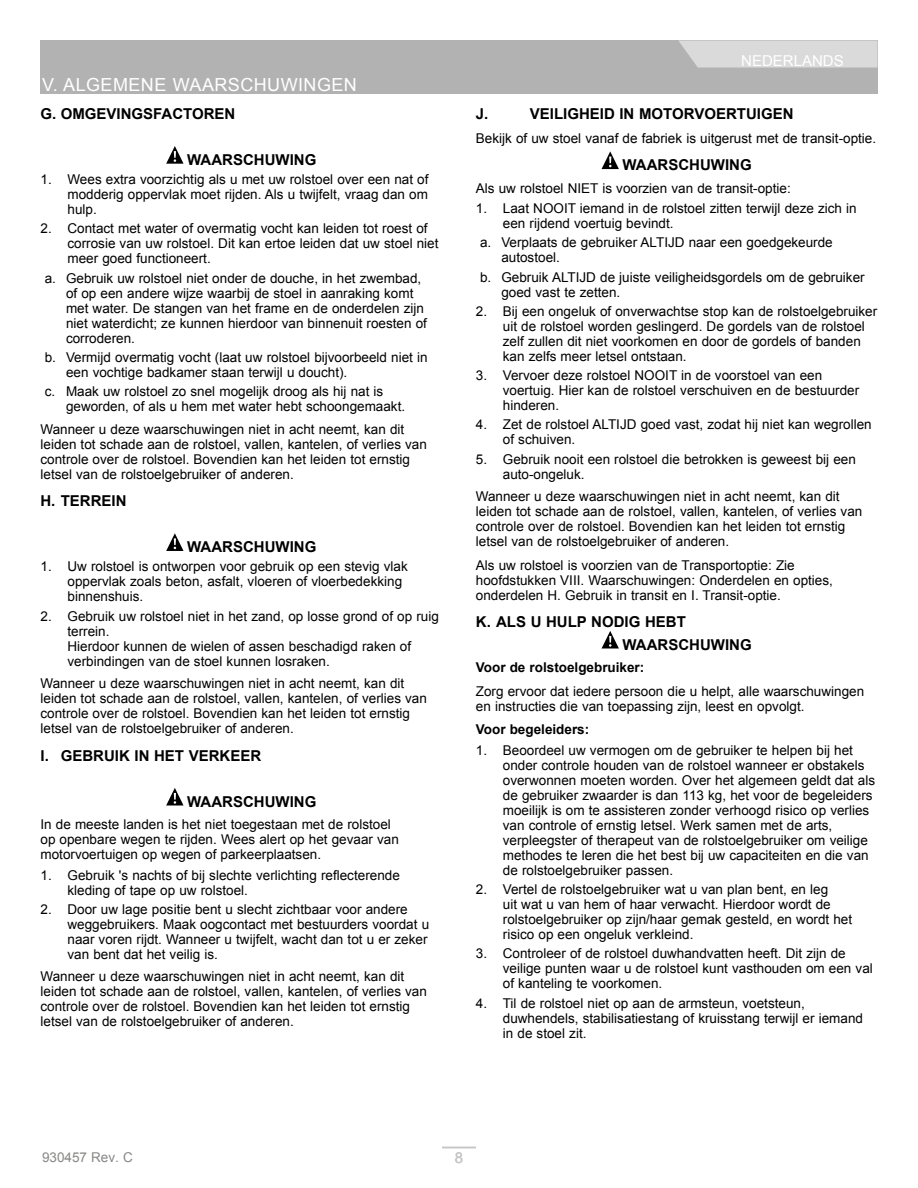
<style>
.page{position:relative;width:918px;height:1188px;background:#fff}
.page>*{position:absolute;margin:0;border:0;box-sizing:border-box;transform-origin:0 0}
.t1{font:18px "Arial";letter-spacing:.025em;color:#fff}
.t2{font:700 15px/22.2px "Arial";color:#000}
.t3{font:15px "Arial";color:#fff}
.t4{font:15px "Arial";color:#c6c6c6}
.t5{font:13.5px/15px "Arial";color:#000}
.t6{font:700 13.5px "Arial";color:#000}
.t7{font:13.5px "Arial";color:#878786}
</style>
<div class="page">
<div style="left:41px;top:40px;width:837px;height:54px;background:#b2b2b2"></div>
<svg style="left:679px;top:40px;width:199px;height:28px;background:#d6d6d6"></svg>
<svg style="left:166px;top:146px;width:18px;height:18px"></svg>
<svg style="left:166px;top:533px;width:18px;height:18px"></svg>
<svg style="left:166px;top:788px;width:18px;height:18px"></svg>
<svg style="left:602px;top:151px;width:17px;height:18px"></svg>
<svg style="left:602px;top:631px;width:17px;height:18px"></svg>
<hr style="left:442px;top:1147px;width:34px;height:1px;background:#c6c6c6">
<h1 class="t1" style="left:42px;top:78px;width:316px">V. ALGEMENE WAARSCHUWINGEN</h1>
<p class="t2" style="left:40px;top:104px;width:196px">G. OMGEVINGSFACTOREN</p>
<p class="t2" style="left:187px;top:150px;width:131px">WAARSCHUWING</p>
<p class="t5" style="left:68px;top:173px;width:363px;text-align:justify;text-indent:-27px">1. Wees extra voorzichtig als u met uw rolstoel over een nat of modderig oppervlak moet rijden. Als u twijfelt, vraag dan om hulp.</p>
<p class="t5" style="left:68px;top:222px;width:373px;text-indent:-27px">2. Contact met water of overmatig vocht kan leiden tot roest of corrosie van uw rolstoel. Dit kan ertoe leiden dat uw stoel niet meer goed functioneert.</p>
<p class="t5" style="left:66px;top:272px;width:362px;text-indent:-21px">a. Gebruik uw rolstoel niet onder de douche, in het zwembad, of op een andere wijze waarbij de stoel in aanraking komt met water. De stangen van het frame en de onderdelen zijn niet waterdicht; ze kunnen hierdoor van binnenuit roesten of corroderen.</p>
<p class="t5" style="left:66px;top:351px;width:363px;text-indent:-21px">b. Vermijd overmatig vocht (laat uw rolstoel bijvoorbeeld niet in een vochtige badkamer staan terwijl u doucht).</p>
<p class="t5" style="left:66px;top:385px;width:341px;text-indent:-21px">c. Maak uw rolstoel zo snel mogelijk droog als hij nat is geworden, of als u hem met water hebt schoongemaakt.</p>
<p class="t5" style="left:41px;top:421px;width:388px">Wanneer u deze waarschuwingen niet in acht neemt, kan dit leiden tot schade aan de rolstoel, vallen, kantelen, of verlies van controle over de rolstoel. Bovendien kan het leiden tot ernstig letsel van de rolstoelgebruiker of anderen.</p>
<p class="t2" style="left:41px;top:491px;width:88px">H. TERREIN</p>
<p class="t2" style="left:187px;top:537px;width:131px">WAARSCHUWING</p>
<p class="t5" style="left:68px;top:560px;width:342px;text-indent:-27px">1. Uw rolstoel is ontworpen voor gebruik op een stevig vlak oppervlak zoals beton, asfalt, vloeren of vloerbedekking binnenshuis.</p>
<p class="t5" style="left:68px;top:610px;width:373px;text-indent:-27px">2. Gebruik uw rolstoel niet in het zand, op losse grond of op ruig terrein.<br>Hierdoor kunnen de wielen of assen beschadigd raken of verbindingen van de stoel kunnen losraken.</p>
<p class="t5" style="left:41px;top:676px;width:388px">Wanneer u deze waarschuwingen niet in acht neemt, kan dit leiden tot schade aan de rolstoel, vallen, kantelen, of verlies van controle over de rolstoel. Bovendien kan het leiden tot ernstig letsel van de rolstoelgebruiker of anderen.</p>
<p class="t2" style="left:41px;top:746px;width:222px">I. GEBRUIK IN HET VERKEER</p>
<p class="t2" style="left:187px;top:792px;width:131px">WAARSCHUWING</p>
<p class="t5" style="left:41px;top:818px;width:360px">In de meeste landen is het niet toegestaan met de rolstoel op openbare wegen te rijden. Wees alert op het gevaar van motorvoertuigen op wegen of parkeerplaatsen.</p>
<p class="t5" style="left:68px;top:869px;width:334px;text-indent:-27px">1. Gebruik 's nachts of bij slechte verlichting reflecterende kleding of tape op uw rolstoel.</p>
<p class="t5" style="left:68px;top:903px;width:363px;text-indent:-27px">2. Door uw lage positie bent u slecht zichtbaar voor andere weggebruikers. Maak oogcontact met bestuurders voordat u naar voren rijdt. Wanneer u twijfelt, wacht dan tot u er zeker van bent dat het veilig is.</p>
<p class="t5" style="left:41px;top:969px;width:388px">Wanneer u deze waarschuwingen niet in acht neemt, kan dit leiden tot schade aan de rolstoel, vallen, kantelen, of verlies van controle over de rolstoel. Bovendien kan het leiden tot ernstig letsel van de rolstoelgebruiker of anderen.</p>
<p class="t3" style="left:741px;top:52px;width:104px">NEDERLANDS</p>
<p class="t2" style="left:476px;top:104px;width:14px">J.</p>
<p class="t2" style="left:530px;top:104px;width:265px">VEILIGHEID IN MOTORVOERTUIGEN</p>
<p class="t5" style="left:476px;top:130px;width:402px">Bekijk of uw stoel vanaf de fabriek is uitgerust met de transit-optie.</p>
<p class="t2" style="left:623px;top:155px;width:131px">WAARSCHUWING</p>
<p class="t5" style="left:476px;top:182px;width:316px">Als uw rolstoel NIET is voorzien van de transit-optie:</p>
<p class="t5" style="left:503px;top:202px;width:355px;text-indent:-27px">1. Laat NOOIT iemand in de rolstoel zitten terwijl deze zich in een rijdend voertuig bevindt.</p>
<p class="t5" style="left:501px;top:236px;width:333px;text-indent:-21px">a. Verplaats de gebruiker ALTIJD naar een goedgekeurde autostoel.</p>
<p class="t5" style="left:501px;top:271px;width:365px;text-indent:-21px">b. Gebruik ALTIJD de juiste veiligheidsgordels om de gebruiker goed vast te zetten.</p>
<p class="t5" style="left:503px;top:305px;width:376px;text-indent:-27px">2. Bij een ongeluk of onverwachtse stop kan de rolstoelgebruiker uit de rolstoel worden geslingerd. De gordels van de rolstoel zelf zullen dit niet voorkomen en door de gordels of banden kan zelfs meer letsel ontstaan.</p>
<p class="t5" style="left:503px;top:369px;width:358px;text-indent:-27px">3. Vervoer deze rolstoel NOOIT in de voorstoel van een voertuig. Hier kan de rolstoel verschuiven en de bestuurder hinderen.</p>
<p class="t5" style="left:503px;top:417px;width:370px;text-indent:-27px">4. Zet de rolstoel ALTIJD goed vast, zodat hij niet kan wegrollen of schuiven.</p>
<p class="t5" style="left:503px;top:452px;width:355px;text-indent:-27px">5. Gebruik nooit een rolstoel die betrokken is geweest bij een auto-ongeluk.</p>
<p class="t5" style="left:476px;top:489px;width:388px">Wanneer u deze waarschuwingen niet in acht neemt, kan dit leiden tot schade aan de rolstoel, vallen, kantelen, of verlies van controle over de rolstoel. Bovendien kan het leiden tot ernstig letsel van de rolstoelgebruiker of anderen.</p>
<p class="t5" style="left:476px;top:559px;width:359px">Als uw rolstoel is voorzien van de Transportoptie: Zie hoofdstukken VIII. Waarschuwingen: Onderdelen en opties, onderdelen H. Gebruik in transit en I. Transit-optie.</p>
<p class="t2" style="left:623px;top:612px;width:131px;text-indent:-147px">K. ALS U HULP NODIG HEBT<br>WAARSCHUWING</p>
<p class="t6" style="left:476px;top:662px;width:170px">Voor de rolstoelgebruiker:</p>
<p class="t5" style="left:476px;top:684px;width:390px">Zorg ervoor dat iedere persoon die u helpt, alle waarschuwingen en instructies die van toepassing zijn, leest en opvolgt.</p>
<p class="t6" style="left:476px;top:725px;width:115px">Voor begeleiders:</p>
<p class="t5" style="left:503px;top:744px;width:374px;text-indent:-27px">1. Beoordeel uw vermogen om de gebruiker te helpen bij het onder controle houden van de rolstoel wanneer er obstakels overwonnen moeten worden. Over het algemeen geldt dat als de gebruiker zwaarder is dan 113 kg, het voor de begeleiders moeilijk is om te assisteren zonder verhoogd risico op verlies van controle of ernstig letsel. Werk samen met de arts, verpleegster of therapeut van de rolstoelgebruiker om veilige methodes te leren die het best bij uw capaciteiten en die van de rolstoelgebruiker passen.</p>
<p class="t5" style="left:503px;top:883px;width:351px;text-indent:-27px">2. Vertel de rolstoelgebruiker wat u van plan bent, en leg<br>uit wat u van hem of haar verwacht. Hierdoor wordt de rolstoelgebruiker op zijn/haar gemak gesteld, en wordt het risico op een ongeluk verkleind.</p>
<p class="t5" style="left:503px;top:947px;width:371px;text-indent:-27px">3. Controleer of de rolstoel duwhandvatten heeft. Dit zijn de veilige punten waar u de rolstoel kunt vasthouden om een val of kanteling te voorkomen.</p>
<p class="t5" style="left:503px;top:995px;width:362px;text-indent:-27px">4. Til de rolstoel niet op aan de armsteun, voetsteun, duwhendels, stabilisatiestang of kruisstang terwijl er iemand in de stoel zit.</p>
<p class="t7" style="left:42px;top:1149px;width:92px">930457 Rev. C</p>
<p class="t4" style="left:455px;top:1148px;width:10px">8</p>
</div>
